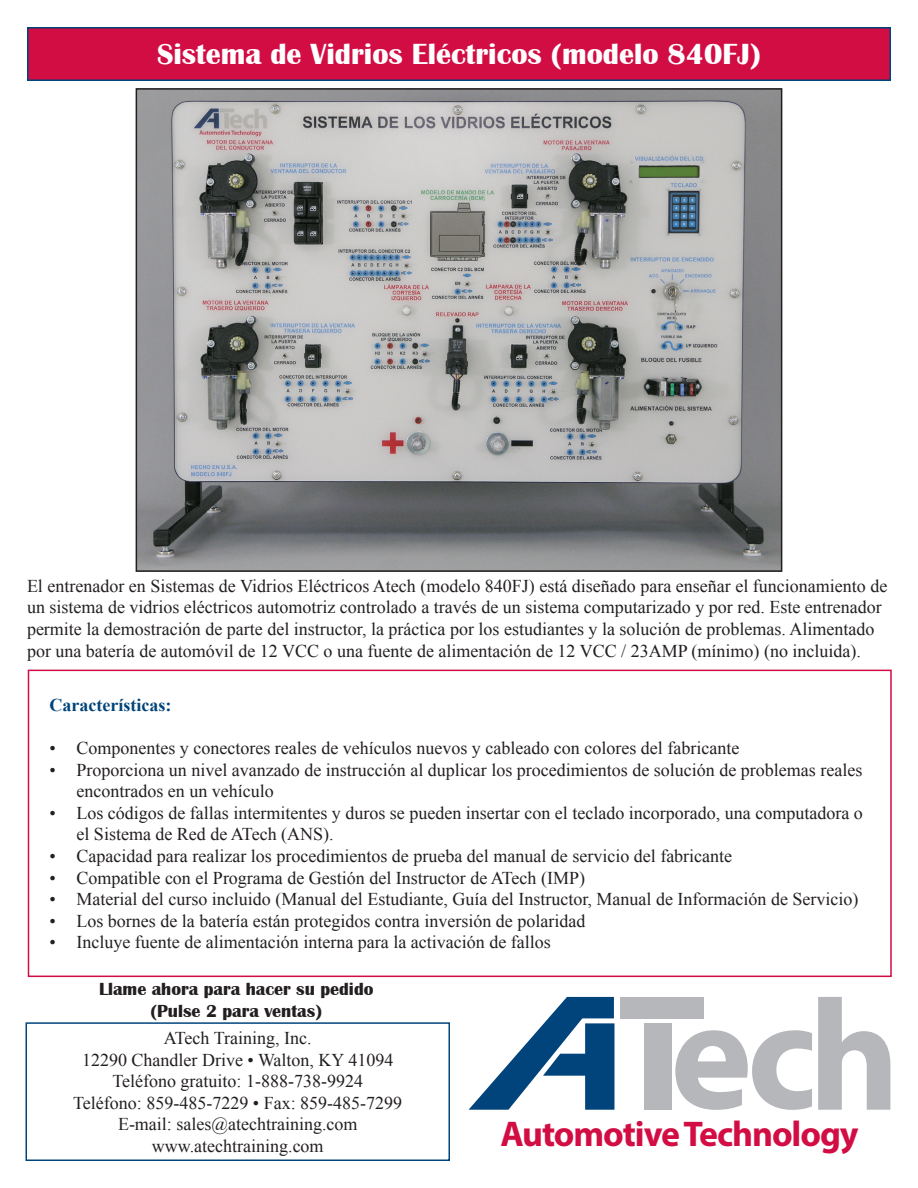
<style>
.page{position:relative;width:918px;height:1188px;background:#fff}
.page>*{position:absolute;margin:0;border:0;box-sizing:border-box;transform-origin:0 0}
.t1{font:700 35.85px "Myriad Pro";letter-spacing:-.03em;color:#d20d44}
.t2{font:700 30px "Britannic";color:#fff}
.t3{font:18px/21.6px "Times New Roman";color:#231f20}
.t4{font:700 18px "Britannic";color:#231f20}
.t5{font:700 18px "Times New Roman";color:#00447b}
</style>
<div class="page">
<div style="left:28px;top:28px;width:862px;height:52px;background:#d20d44"></div>
<div style="left:27px;top:27px;width:864px;height:54px;border:2px solid #00447b"></div>
<div style="left:26px;top:1022px;width:424px;height:139px;border:2px solid #00447b"></div>
<svg style="left:675px;top:1030px;width:137px;height:80px"></svg>
<svg style="left:818px;top:997px;width:72px;height:113px"></svg>
<svg style="left:469px;top:997px;width:145px;height:113px"></svg>
<div style="left:620px;top:997px;width:83px;height:21px;background:#b6b7bb"></div>
<div style="left:645px;top:1023px;width:27px;height:87px;background:#b6b7bb"></div>
<div style="left:28px;top:670px;width:864px;height:307px;border:2px solid #d20d44"></div>
<img style="left:139px;top:91px;width:640px;height:478px">
<div style="left:136px;top:88px;width:646px;height:484px;border:2px solid #231f20"></div>
<p class="t2" style="left:157px;top:37px;width:606px">Sistema de Vidrios Eléctricos (modelo 840FJ)</p>
<p class="t3" style="left:27px;top:575px;width:862px">El entrenador en Sistemas de Vidrios Eléctricos Atech (modelo 840FJ) está diseñado para enseñar el funcionamiento de un sistema de vidrios eléctricos automotriz controlado a través de un sistema computarizado y por red. Este entrenador permite la demostración de parte del instructor, la práctica por los estudiantes y la solución de problemas. Alimentado por una batería de automóvil de 12 VCC o una fuente de alimentación de 12 VCC / 23AMP (mínimo) (no incluida).</p>
<p class="t5" style="left:49px;top:692px;width:123px">Características:</p>
<p class="t3" style="left:49px;top:737px;width:691px">• Componentes y conectores reales de vehículos nuevos y cableado con colores del fabricante</p>
<p class="t3" style="left:76px;top:758px;width:787px;text-indent:-27px">• Proporciona un nivel avanzado de instrucción al duplicar los procedimientos de solución de problemas reales encontrados en un vehículo</p>
<p class="t3" style="left:76px;top:802px;width:788px;text-indent:-27px">• Los códigos de fallas intermitentes y duros se pueden insertar con el teclado incorporado, una computadora o el Sistema de Red de ATech (ANS).</p>
<p class="t3" style="left:49px;top:845px;width:684px">• Capacidad para realizar los procedimientos de prueba del manual de servicio del fabricante</p>
<p class="t3" style="left:49px;top:866px;width:537px">• Compatible con el Programa de Gestión del Instructor de ATech (IMP)</p>
<p class="t3" style="left:49px;top:888px;width:811px">• Material del curso incluido (Manual del Estudiante, Guía del Instructor, Manual de Información de Servicio)</p>
<p class="t3" style="left:49px;top:910px;width:537px">• Los bornes de la batería están protegidos contra inversión de polaridad</p>
<p class="t3" style="left:49px;top:931px;width:503px">• Incluye fuente de alimentación interna para la activación de fallos</p>
<p class="t4" style="left:99px;top:979px;width:276px">Llame ahora para hacer su pedido</p>
<p class="t4" style="left:150px;top:1000px;width:173px">(Pulse 2 para ventas)</p>
<p class="t3" style="left:164px;top:1027px;width:149px">ATech Training, Inc.</p>
<p class="t3" style="left:82px;top:1048px;width:313px">12290 Chandler Drive • Walton, KY 41094</p>
<p class="t3" style="left:112px;top:1070px;width:252px">Teléfono gratuito: 1-888-738-9924</p>
<p class="t3" style="left:73px;top:1092px;width:331px">Teléfono: 859-485-7229 • Fax: 859-485-7299</p>
<p class="t3" style="left:118px;top:1113px;width:241px">E-mail: sales@atechtraining.com</p>
<p class="t3" style="left:152px;top:1135px;width:173px">www.atechtraining.com</p>
<p class="t1" style="left:500px;top:1111px;width:360px">Automotive Technology</p>
</div>
